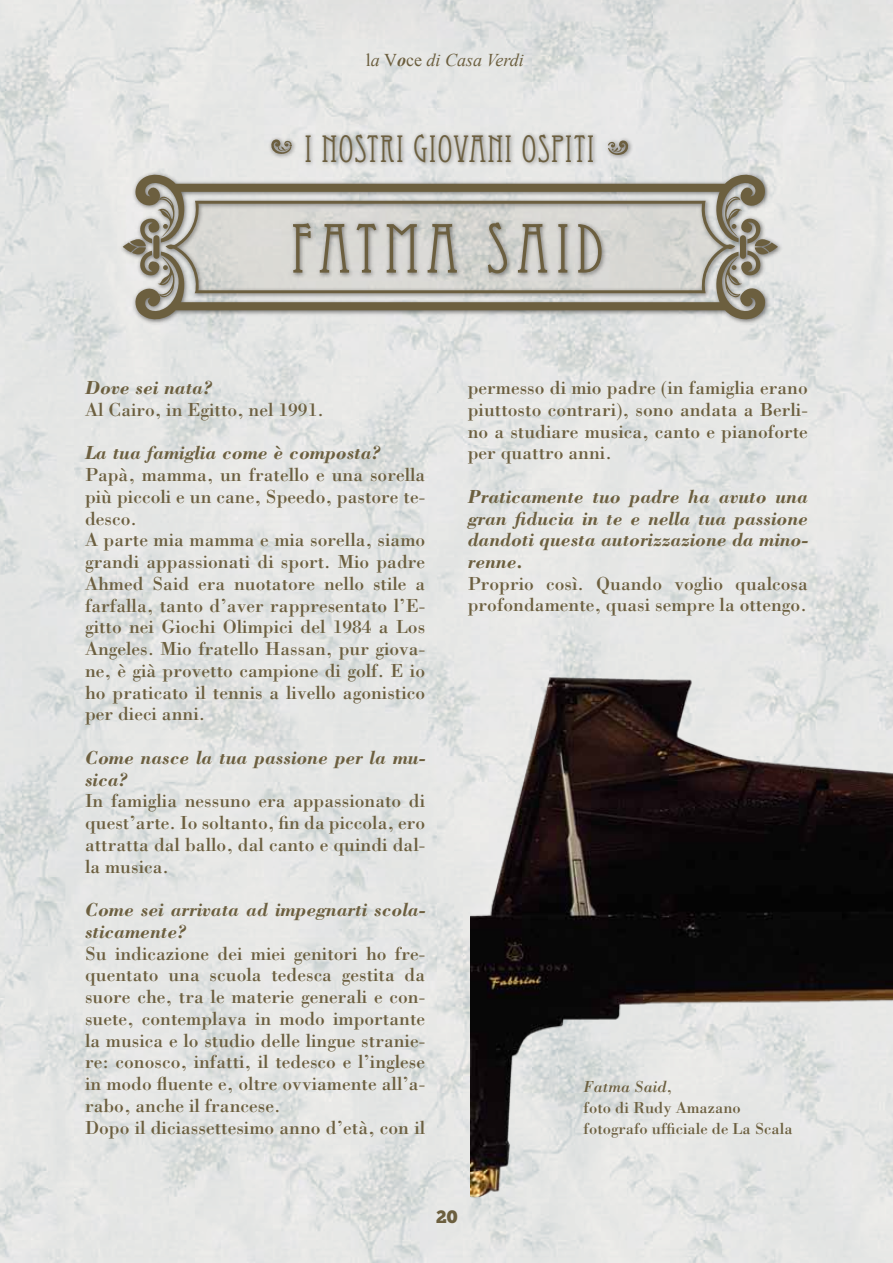
<style>
.page{position:relative;width:893px;height:1263px;background:#fff}
.page>*{position:absolute;margin:0;border:0;box-sizing:border-box;transform-origin:0 0}
.t1{font:68.55px "Eccentric Std";letter-spacing:.1em;color:#6c5f3f}
.t2{font:37.5px "Eccentric Std";letter-spacing:.025em;color:#6c5f3f}
.t3{font:19.5px/21.8px "Bodoni Std";color:#6c5f3f}
.t4{font:italic 700 19.5px/21.8px "Bodoni Std";color:#6c5f3f}
.t5{font:italic 18px "Times New Roman";color:#6c5f3f}
.t6{font:18px "Chunk Five";color:#6c5f3f}
.t7{font:16.5px/21px "Bodoni Std";color:#6c5f3f}
.s1{font-style:normal}
.s2{font-weight:700}
.s3{font-style:italic}
</style>
<div class="page">
<img style="left:0;top:0;width:893px;height:1263px">
<img style="left:117px;top:125px;width:668px;height:202px">
<svg style="left:123px;top:174px;width:655px;height:146px;background:#bbb8b0"></svg>
<svg style="left:271px;top:139px;width:21px;height:15px"></svg>
<svg style="left:608px;top:140px;width:20px;height:15px"></svg>
<img style="left:471px;top:584px;width:422px;height:679px">
<p class="t5" style="left:366px;top:48px;width:160px"><span class="s1">l</span>a <span class="s1">V</span><span class="s2">o</span><span class="s1">ce</span> di Casa Verdi</p>
<h2 class="t2" style="left:304px;top:127px;width:292px">I NOSTRI GIOVANI OSPITI</h2>
<h1 class="t1" style="left:290px;top:209px;width:315px">FATMA SAID</h1>
<p class="t4" style="left:85px;top:376px;width:129px">Dove sei nata?</p>
<p class="t3" style="left:85px;top:398px;width:240px">Al Cairo, in Egitto, nel 1991.</p>
<p class="t4" style="left:85px;top:442px;width:298px">La tua famiglia come è composta?</p>
<p class="t3" style="left:85px;top:464px;width:342px">Papà, mamma, un fratello e una sorella più piccoli e un cane, Speedo, pastore te&shy;desco.<br>A parte mia mamma e mia sorella, siamo grandi appassionati di sport. Mio padre Ahmed Said era nuotatore nello stile a farfalla, tanto d’aver rappresentato l’E&shy;gitto nei Giochi Olimpici del 1984 a Los Angeles. Mio fratello Hassan, pur giova&shy;ne, è già provetto campione di golf. E io ho praticato il tennis a livello agonistico per dieci anni.</p>
<p class="t4" style="left:85px;top:746px;width:342px">Come nasce la tua passione per la mu&shy;sica?</p>
<p class="t3" style="left:85px;top:790px;width:342px;text-align:justify">In famiglia nessuno era appassionato di quest’arte. Io soltanto, fin da piccola, ero attratta dal ballo, dal canto e quindi dal&shy;la musica.</p>
<p class="t4" style="left:85px;top:898px;width:342px">Come sei arrivata ad impegnarti scola&shy;sticamente?</p>
<p class="t3" style="left:85px;top:942px;width:342px">Su indicazione dei miei genitori ho fre&shy;quentato una scuola tedesca gestita da suore che, tra le materie generali e con&shy;suete, contemplava in modo importante la musica e lo studio delle lingue stranie&shy;re: conosco, infatti, il tedesco e l’inglese in modo fluente e, oltre ovviamente all’a&shy;rabo, anche il francese.<br>Dopo il diciassettesimo anno d’età, con il</p>
<p class="t3" style="left:468px;top:376px;width:342px;text-align:justify">permesso di mio padre (in famiglia erano piuttosto contrari), sono andata a Berli&shy;no a studiare musica, canto e pianoforte per quattro anni.</p>
<p class="t4" style="left:468px;top:485px;width:342px;text-align:justify">Praticamente tuo padre ha avuto una gran fiducia in te e nella tua passione dandoti questa autorizzazione da mino&shy;renne.</p>
<p class="t3" style="left:468px;top:572px;width:342px">Proprio così. Quando voglio qualcosa profondamente, quasi sempre la ottengo.</p>
<p class="t7" style="left:584px;top:1075px;width:210px"><span class="s3">Fatma Said</span>,<br>foto di Rudy Amazano fotografo ufficiale de La Scala</p>
<p class="t6" style="left:436px;top:1206px;width:23px">20</p>
</div>
